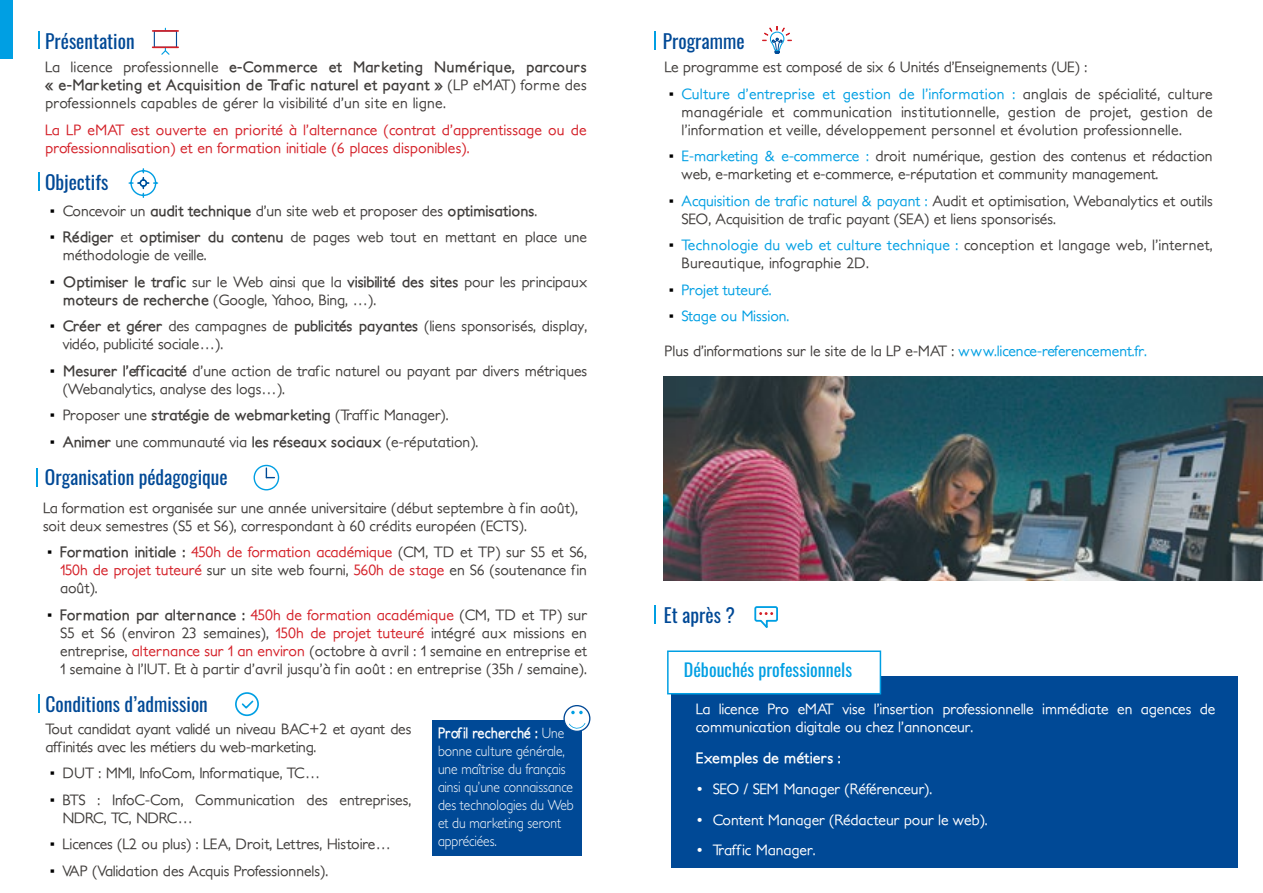
<style>
.page{position:relative;width:1263px;height:893px;background:#fff}
.page>*{position:absolute;margin:0;border:0;box-sizing:border-box;transform-origin:0 0}
.t1{font:19.5px "Oswald";color:#004996}
.t2{font:18px "Oswald";color:#009fe3}
.t3{font:500 15px/18px "Petita";color:#413e3c}
.t4{font:500 15px/18px "Petita";color:#fff}
.t5{font:300 15px/18px "Petita";color:#fff;scale:.9 1}
.t6{font:500 15px/18px "Petita";letter-spacing:.01em;color:#d42028}
.t7{font:500 15px/18px "Petita";letter-spacing:.02em;color:#413e3c}
.t8{font:500 15px "Petita";color:#009fe3}
.t9{font:700 15px "Petita";color:#fff}
.s1{font-weight:700}
.s2{font-family:"Trebuchet MS";font-weight:400;color:#000}
.s3{color:#d42028}
.s4{color:#009fe3}
</style>
<div class="page">
<div style="left:154px;top:30px;width:23px;height:18px;border:1px solid #004996"></div>
<hr style="left:153px;top:46px;width:25px;height:2px;background:#d42028">
<hr style="left:153px;top:30px;width:25px;height:2px;background:#d42028">
<svg style="left:160px;top:28px;width:11px;height:27px"></svg>
<svg style="left:128px;top:168px;width:30px;height:30px"></svg>
<svg style="left:754px;top:606px;width:24px;height:22px"></svg>
<div style="left:254px;top:465px;width:25px;height:25px;border:1px solid #009fe3;border-radius:50%"></div>
<svg style="left:266px;top:468px;width:8px;height:10px"></svg>
<img style="left:664px;top:377px;width:599px;height:204px">
<svg style="left:38px;top:32px;width:1px;height:17px"></svg>
<svg style="left:38px;top:172px;width:2px;height:19px"></svg>
<svg style="left:36px;top:468px;width:2px;height:18px"></svg>
<svg style="left:762px;top:26px;width:29px;height:28px"></svg>
<svg style="left:654px;top:31px;width:2px;height:19px"></svg>
<svg style="left:654px;top:605px;width:2px;height:19px"></svg>
<div style="left:671px;top:676px;width:566px;height:191px;background:#004996"></div>
<div style="left:667px;top:650px;width:214px;height:44px;background:#fff;border:2px solid #009fe3"></div>
<div style="left:0;top:0;width:13px;height:58px;background:#009fe3"></div>
<svg style="left:235px;top:692px;width:24px;height:24px"></svg>
<svg style="left:38px;top:694px;width:2px;height:18px"></svg>
<div style="left:432px;top:720px;width:150px;height:136px;background:#004996"></div>
<div style="left:564px;top:706px;width:26px;height:25px;background:#fff;border-radius:50%"></div>
<div style="left:563px;top:705px;width:27px;height:27px;border:1px solid #004996;border-radius:50%"></div>
<svg style="left:571px;top:711px;width:12px;height:3px"></svg>
<svg style="left:569px;top:723px;width:16px;height:7px"></svg>
<h1 class="t1" style="left:45px;top:23px;width:91px">Présentation</h1>
<p class="t3" style="left:45px;top:59px;width:543px;text-align:justify">La licence professionnelle <span class="s1">e-Commerce et Marketing Numérique, parcours « e-Marketing et Acquisition de Trafic naturel et payant »</span> (LP eMAT) forme des professionnels capables de gérer la visibilité d’un site en ligne.</p>
<p class="t6" style="left:45px;top:121px;width:543px">La LP eMAT est ouverte en priorité à l’alternance (contrat d’apprentissage ou de professionnalisation) et en formation initiale (6 places disponibles).</p>
<h1 class="t1" style="left:45px;top:165px;width:65px">Objectifs</h1>
<p class="t3" style="left:50px;top:202px;width:489px"><span class="s2">▪</span> Concevoir un <span class="s1">audit technique</span> d’un site web et proposer des <span class="s1">optimisations</span>.</p>
<p class="t3" style="left:63px;top:228px;width:526px;text-indent:-13px"><span class="s2">▪</span> <span class="s1">Rédiger</span> et <span class="s1">optimiser du contenu</span> de pages web tout en mettant en place une méthodologie de veille.</p>
<p class="t3" style="left:63px;top:273px;width:526px;text-indent:-13px"><span class="s2">▪</span> <span class="s1">Optimiser le trafic</span> sur le Web ainsi que la <span class="s1">visibilité des sites</span> pour les principaux <span class="s1">moteurs de recherche</span> (Google, Yahoo, Bing, …).</p>
<p class="t3" style="left:63px;top:317px;width:526px;text-indent:-13px"><span class="s2">▪</span> <span class="s1">Créer et gérer</span> des campagnes de <span class="s1">publicités payantes</span> (liens sponsorisés, display, vidéo, publicité sociale…).</p>
<p class="t3" style="left:63px;top:362px;width:526px;text-indent:-13px"><span class="s2">▪</span> <span class="s1">Mesurer l’efficacité</span> d’une action de trafic naturel ou payant par divers métriques (Webanalytics, analyse des logs…).</p>
<p class="t3" style="left:50px;top:406px;width:400px"><span class="s2">▪</span> Proposer une <span class="s1">stratégie de webmarketing</span> (Traffic Manager).</p>
<p class="t3" style="left:50px;top:433px;width:430px"><span class="s2">▪</span> <span class="s1">Animer</span> une communauté via <span class="s1">les réseaux sociaux</span> (e-réputation).</p>
<h1 class="t1" style="left:45px;top:460px;width:184px">Organisation pédagogique</h1>
<p class="t3" style="left:43px;top:499px;width:536px">La formation est organisée sur une année universitaire (début septembre à fin août), soit deux semestres (S5 et S6), correspondant à 60 crédits européen (ECTS).</p>
<p class="t3" style="left:60px;top:544px;width:528px;text-align:justify;text-indent:-13px"><span class="s2">▪</span> <span class="s1">Formation initiale :</span> <span class="s3">450h de formation académique</span> (CM, TD et TP) sur S5 et S6, <span class="s3">150h de projet tuteuré</span> sur un site web fourni, <span class="s3">560h de stage</span> en S6 (soutenance fin août).</p>
<p class="t3" style="left:60px;top:606px;width:528px;text-align:justify;text-indent:-13px"><span class="s2">▪</span> <span class="s1">Formation par alternance :</span> <span class="s3">450h de formation académique</span> (CM, TD et TP) sur S5 et S6 (environ 23 semaines), <span class="s3">150h de projet tuteuré</span> intégré aux missions en entreprise, <span class="s3">alternance sur 1 an environ</span> (octobre à avril : 1 semaine en entreprise et 1 semaine à l’IUT. Et à partir d’avril jusqu’à fin août : en entreprise (35h / semaine).</p>
<h1 class="t1" style="left:46px;top:686px;width:164px">Conditions d’admission</h1>
<p class="t3" style="left:45px;top:720px;width:367px">Tout candidat ayant validé un niveau BAC+2 et ayant des affinités avec les métiers du web-marketing.</p>
<p class="t3" style="left:50px;top:764px;width:272px"><span class="s2">▪</span> DUT : MMI, InfoCom, Informatique, TC…</p>
<p class="t3" style="left:63px;top:791px;width:350px;text-indent:-13px"><span class="s2">▪</span> BTS : InfoC-Com, Communication des entreprises,<br>NDRC, TC, NDRC…</p>
<p class="t3" style="left:50px;top:835px;width:343px"><span class="s2">▪</span> Licences (L2 ou plus) : LEA, Droit, Lettres, Histoire…</p>
<p class="t3" style="left:50px;top:862px;width:280px"><span class="s2">▪</span> VAP (Validation des Acquis Professionnels).</p>
<p class="t5" style="left:438px;top:725px;width:152px"><span class="s1">Profil recherché :</span> Une bonne culture générale, une maîtrise du français ainsi qu’une connaissance des technologies du Web et du marketing seront appréciées.</p>
<h1 class="t1" style="left:663px;top:23px;width:83px">Programme</h1>
<p class="t3" style="left:664px;top:58px;width:424px">Le programme est composé de six 6 Unités d’Enseignements (UE) :</p>
<p class="t3" style="left:681px;top:85px;width:533px;text-align:justify;text-indent:-13px"><span class="s2">▪</span> <span class="s4">Culture d’entreprise et gestion de l’information :</span> anglais de spécialité, culture managériale et communication institutionnelle, gestion de projet, gestion de l’information et veille, développement personnel et évolution professionnelle.</p>
<p class="t3" style="left:681px;top:147px;width:533px;text-indent:-13px"><span class="s2">▪</span> <span class="s4">E-marketing &amp; e-commerce :</span> droit numérique, gestion des contenus et rédaction web, e-marketing et e-commerce, e-réputation et community management.</p>
<p class="t3" style="left:681px;top:192px;width:533px;text-indent:-13px"><span class="s2">▪</span> <span class="s4">Acquisition de trafic naturel &amp; payant :</span> Audit et optimisation, Webanalytics et outils<br>SEO, Acquisition de trafic payant (SEA) et liens sponsorisés.</p>
<p class="t7" style="left:681px;top:236px;width:533px;text-indent:-13px"><span class="s2">▪</span> <span class="s4">Technologie du web et culture technique :</span> conception et langage web, l’internet,<br>Bureautique, infographie 2D.</p>
<p class="t8" style="left:669px;top:281px;width:104px"><span class="s2">▪</span> Projet tuteuré.</p>
<p class="t8" style="left:669px;top:307px;width:122px"><span class="s2">▪</span> Stage ou Mission.</p>
<p class="t3" style="left:664px;top:342px;width:484px">Plus d’informations sur le site de la LP e-MAT : <span class="s4">www.licence-referencement.fr.</span></p>
<h1 class="t1" style="left:664px;top:598px;width:73px">Et après ?</h1>
<p class="t2" style="left:684px;top:654px;width:170px">Débouchés professionnels</p>
<p class="t4" style="left:696px;top:701px;width:521px">La licence Pro eMAT vise l’insertion professionnelle immédiate en agences de communication digitale ou chez l’annonceur.</p>
<p class="t9" style="left:696px;top:749px;width:147px">Exemples de métiers :</p>
<p class="t4" style="left:696px;top:780px;width:238px">• SEO / SEM Manager (Référenceur).</p>
<p class="t4" style="left:696px;top:811px;width:294px">• Content Manager (Rédacteur pour le web).</p>
<p class="t4" style="left:696px;top:842px;width:121px">• Traffic Manager.</p>
</div>
